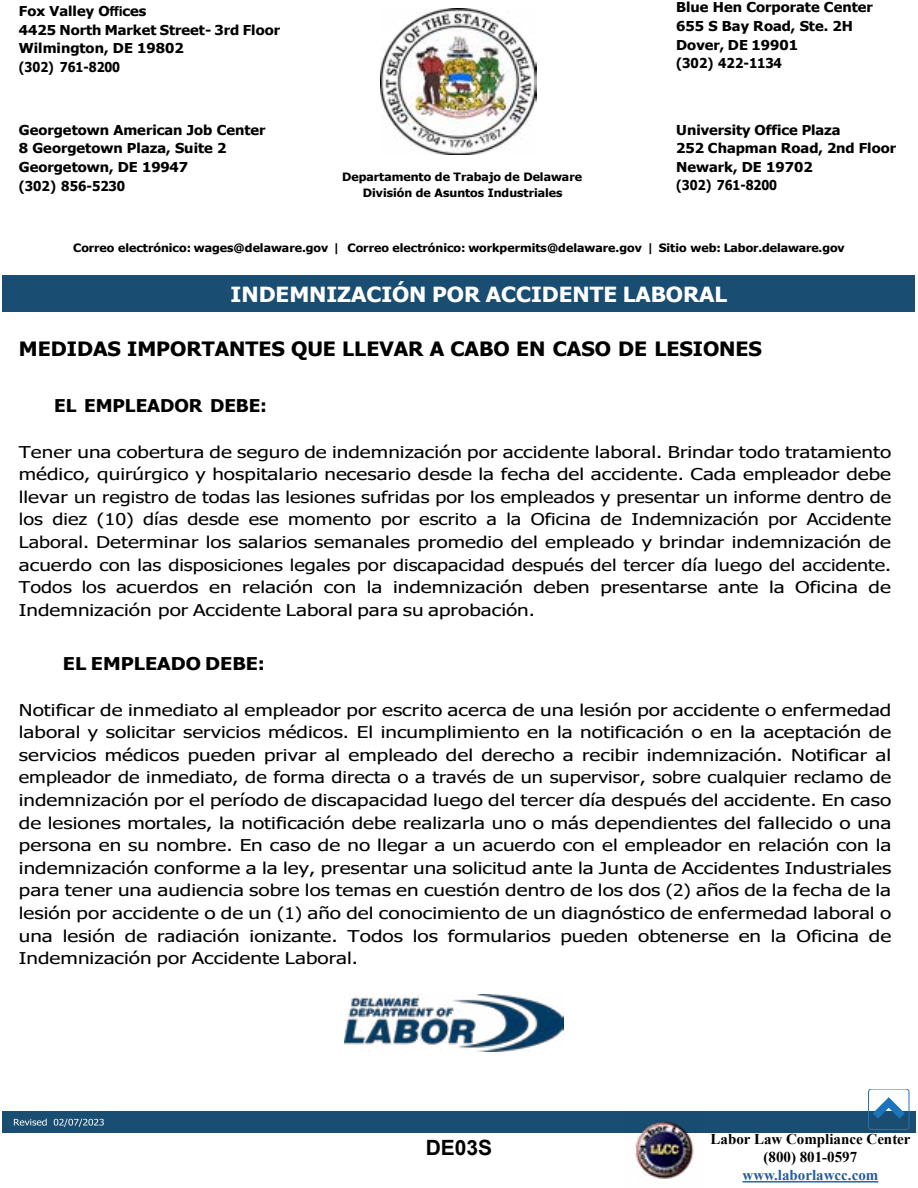
<style>
.page{position:relative;width:918px;height:1188px;background:#fff}
.page>*{position:absolute;margin:0;border:0;box-sizing:border-box;transform-origin:0 0}
.t1{font:700 21px "Arial";color:#000}
.t2{font:700 20.85px "Tahoma";color:#fff;scale:1.07 1}
.t3{font:700 19.8px "Tahoma";color:#000;scale:1.07 1}
.t4{font:700 17.55px "Tahoma";color:#000;scale:1.07 1}
.t5{font:700 17.55px "Tahoma";color:#000;scale:1.12 1}
.t6{font:16.2px/22.6px "Tahoma";color:#000;text-align:justify;scale:1.27 1}
.t7{font:700 15px/18px "Times New Roman";color:#000;text-align:center}
.t8{font:700 15px "Times New Roman";color:#215e9e}
.t9{font:700 13.65px/18.6px "Tahoma";color:#000;scale:1.07 1}
.t10{font:700 11.4px/15.8px "Tahoma";color:#000;text-align:center;scale:1.07 1}
.s1{font-family:"Arial"}
</style>
<div class="page">
<img style="left:380px;top:9px;width:157px;height:145px">
<div style="left:2px;top:1111px;width:914px;height:22px;background:#194d71"></div>
<svg style="left:14px;top:1119px;width:33px;height:7px"></svg>
<svg style="left:54px;top:1119px;width:50px;height:8px"></svg>
<img style="left:345px;top:995px;width:219px;height:57px">
<div style="left:2px;top:275px;width:912px;height:36px;background:#194d71"></div>
<hr style="left:743px;top:1181px;width:135px;height:2px;background:#215e9e">
<img style="left:625px;top:1111px;width:77px;height:68px">
<div style="left:869px;top:1089px;width:40px;height:41px;border:1px solid #1c75bc;border-radius:3px"></div>
<svg style="left:869px;top:1092px;width:41px;height:35px"></svg>
<p class="t9" style="left:19px;top:2px;width:246px">Fox Valley O<span class="s1">ffi</span>ces<br>4425 North Market Street- 3rd Floor<br>Wilmington, DE 19802<br>(302) 761-8200</p>
<p class="t9" style="left:19px;top:121px;width:232px">Georgetown American Job Center<br>8 Georgetown Plaza, Suite 2<br>Georgetown, DE 19947<br>(302) 856-5230</p>
<p class="t10" style="left:342px;top:170px;width:226px">Departamento de Trabajo de Delaware<br>División de Asuntos Industriales</p>
<p class="t9" style="left:676px;top:-1px;width:185px">Blue Hen Corporate Center<br>655 S Bay Road, Ste. 2H<br>Dover, DE 19901<br>(302) 422-1134</p>
<p class="t9" style="left:676px;top:121px;width:207px">University Office Plaza<br>252 Chapman Road, 2nd Floor<br>Newark, DE 19702<br>(302) 761-8200</p>
<p class="t10" style="left:73px;top:240px;width:723px">Correo electrónico: wages@delaware.gov | Correo electrónico: workpermits@delaware.gov | Sitio web: Labor.delaware.gov</p>
<p class="t2" style="left:231px;top:280px;width:466px">INDEMNIZACIÓN POR ACCIDENTE LABORAL</p>
<p class="t3" style="left:19px;top:335px;width:696px">MEDIDAS IMPORTANTES QUE LLEVAR A CABO EN CASO DE LESIONES</p>
<p class="t4" style="left:54px;top:393px;width:201px">EL EMPLEADOR DEBE:</p>
<p class="t6" style="left:19px;top:441px;width:688px">Tener una cobertura de seguro de indemnización por accidente laboral. Brindar todo tratamiento médico, quirúrgico y hospitalario necesario desde la fecha del accidente. Cada empleador debe llevar un registro de todas las lesiones sufridas por los empleados y presentar un informe dentro de los diez (10) días desde ese momento por escrito a la Oficina de Indemnización por Accidente Laboral. Determinar los salarios semanales promedio del empleado y brindar indemnización de acuerdo con las disposiciones legales por discapacidad después del tercer día luego del accidente.<br>Todos los acuerdos en relación con la indemnización deben presentarse ante la Oficina de Indemnización por Accidente Laboral para su aprobación.</p>
<p class="t5" style="left:63px;top:651px;width:182px">EL EMPLEADO DEBE:</p>
<p class="t6" style="left:19px;top:699px;width:689px">Notificar de inmediato al empleador por escrito acerca de una lesión por accidente o enfermedad laboral y solicitar servicios médicos. El incumplimiento en la notificación o en la aceptación de servicios médicos pueden privar al empleado del derecho a recibir indemnización. Notificar al empleador de inmediato, de forma directa o a través de un supervisor, sobre cualquier reclamo de indemnización por el período de discapacidad luego del tercer día después del accidente. En caso de lesiones mortales, la notificación debe realizarla uno o más dependientes del fallecido o una persona en su nombre. En caso de no llegar a un acuerdo con el empleador en relación con la indemnización conforme a la ley, presentar una solicitud ante la Junta de Accidentes Industriales para tener una audiencia sobre los temas en cuestión dentro de los dos (2) años de la fecha de la lesión por accidente o de un (1) año del conocimiento de un diagnóstico de enfermedad laboral o una lesión de radiación ionizante. Todos los formularios pueden obtenerse en la Oficina de Indemnización por Accidente Laboral.</p>
<p class="t1" style="left:426px;top:1133px;width:68px">DE03S</p>
<p class="t7" style="left:711px;top:1130px;width:202px">Labor Law Compliance Center (800) 801-0597</p>
<p class="t8" style="left:743px;top:1164px;width:137px">www.laborlawcc.com</p>
</div>
